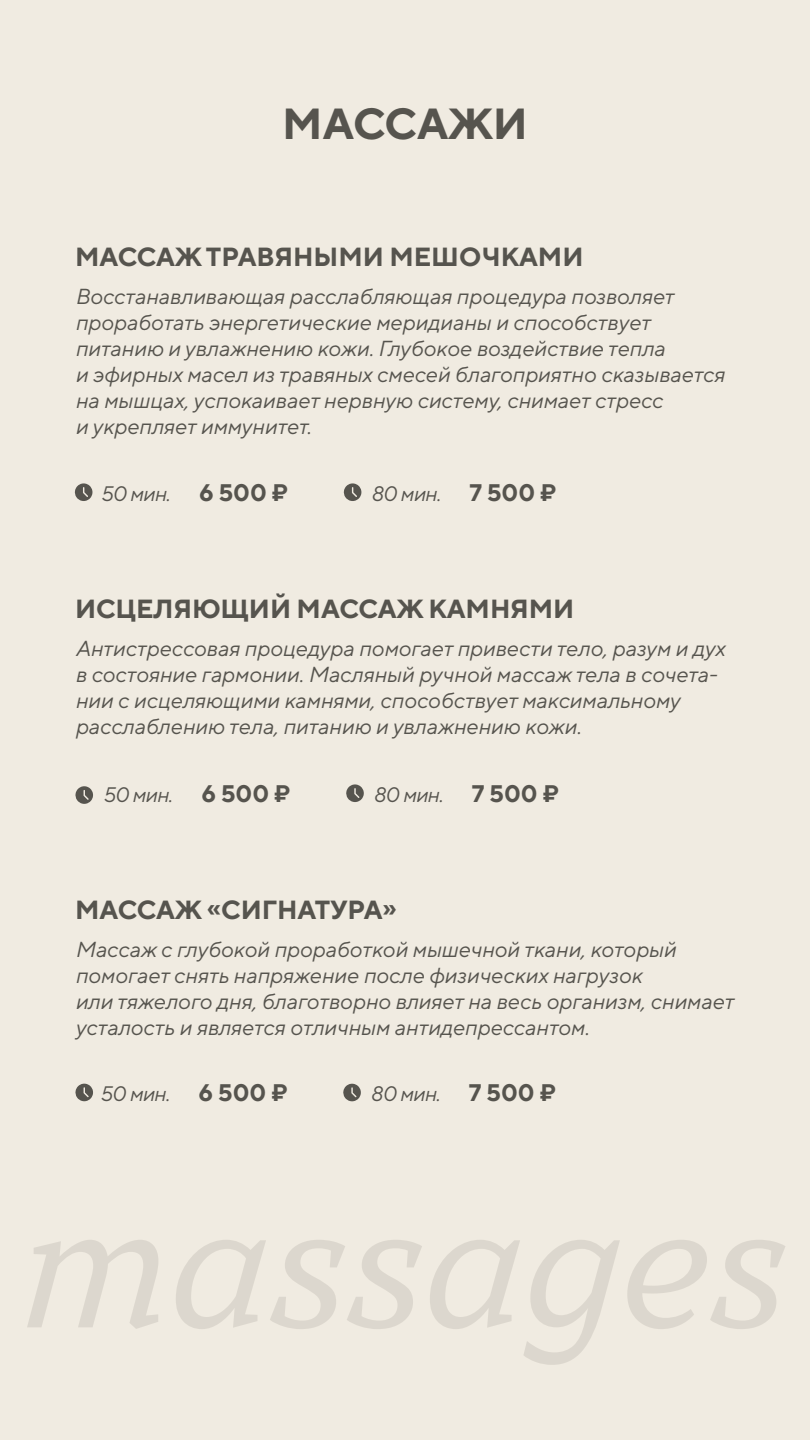
<style>
.page{position:relative;width:810px;height:1440px;background:#f0ebe1}
.page>*{position:absolute;margin:0;border:0;box-sizing:border-box;transform-origin:0 0}
.t1{font:700 43.5px "TT Norms Pro";color:#56544e}
.t2{font:700 26.25px "TT Norms Pro";color:#56544e}
.t3{font:italic 21.75px/26.1px "TT Norms Pro";color:#56544e}
.t4{font:italic 21px "TT Norms Pro";letter-spacing:-.03em;color:#56544e}
.s1{font-weight:700;font-style:normal;font-size:24px}
</style>
<div class="page">
<svg style="left:75px;top:483px;width:17px;height:18px"></svg>
<svg style="left:75px;top:786px;width:18px;height:18px"></svg>
<svg style="left:75px;top:1084px;width:18px;height:17px"></svg>
<svg style="left:346px;top:784px;width:18px;height:18px"></svg>
<svg style="left:343px;top:1084px;width:18px;height:17px"></svg>
<svg style="left:344px;top:483px;width:17px;height:18px"></svg>
<svg style="left:27px;top:1240px;width:131px;height:89px"></svg>
<svg style="left:176px;top:1240px;width:246px;height:89px"></svg>
<svg style="left:430px;top:1240px;width:190px;height:125px"></svg>
<svg style="left:627px;top:1240px;width:158px;height:89px"></svg>
<h1 class="t1" style="left:282px;top:95px;width:247px">МАССАЖИ</h1>
<p class="t2" style="left:75px;top:240px;width:510px">МАССАЖ ТРАВЯНЫМИ МЕШОЧКАМИ</p>
<p class="t3" style="left:75px;top:283px;width:651px">Восстанавливающая расслабляющая процедура позволяет проработать энергетические меридианы и способствует питанию и увлажнению кожи. Глубокое воздействие тепла<br>и эфирных масел из травяных смесей благоприятно сказывается на мышцах, успокаивает нервную систему, снимает стресс<br>и укрепляет иммунитет.</p>
<p class="t4" style="left:100px;top:480px;width:190px">50 мин. <span class="s1">6 500 ₽</span></p>
<p class="t4" style="left:371px;top:480px;width:187px">80 мин. <span class="s1">7 500 ₽</span></p>
<p class="t2" style="left:75px;top:591px;width:501px">ИСЦЕЛЯЮЩИЙ МАССАЖ КАМНЯМИ</p>
<p class="t3" style="left:75px;top:635px;width:652px">Антистрессовая процедура помогает привести тело, разум и дух в состояние гармонии. Масляный ручной массаж тела в сочета&shy;нии с исцеляющими камнями, способствует максимальному расслаблению тела, питанию и увлажнению кожи.</p>
<p class="t4" style="left:102px;top:781px;width:190px">50 мин. <span class="s1">6 500 ₽</span></p>
<p class="t4" style="left:373px;top:781px;width:187px">80 мин. <span class="s1">7 500 ₽</span></p>
<p class="t2" style="left:75px;top:893px;width:324px">МАССАЖ «СИГНАТУРА»</p>
<p class="t3" style="left:75px;top:936px;width:660px">Массаж с глубокой проработкой мышечной ткани, который помогает снять напряжение после физических нагрузок<br>или тяжелого дня, благотворно влияет на весь организм, снимает усталость и является отличным антидепрессантом.</p>
<p class="t4" style="left:99px;top:1081px;width:190px">50 мин. <span class="s1">6 500 ₽</span></p>
<p class="t4" style="left:370px;top:1081px;width:187px">80 мин. <span class="s1">7 500 ₽</span></p>
</div>
